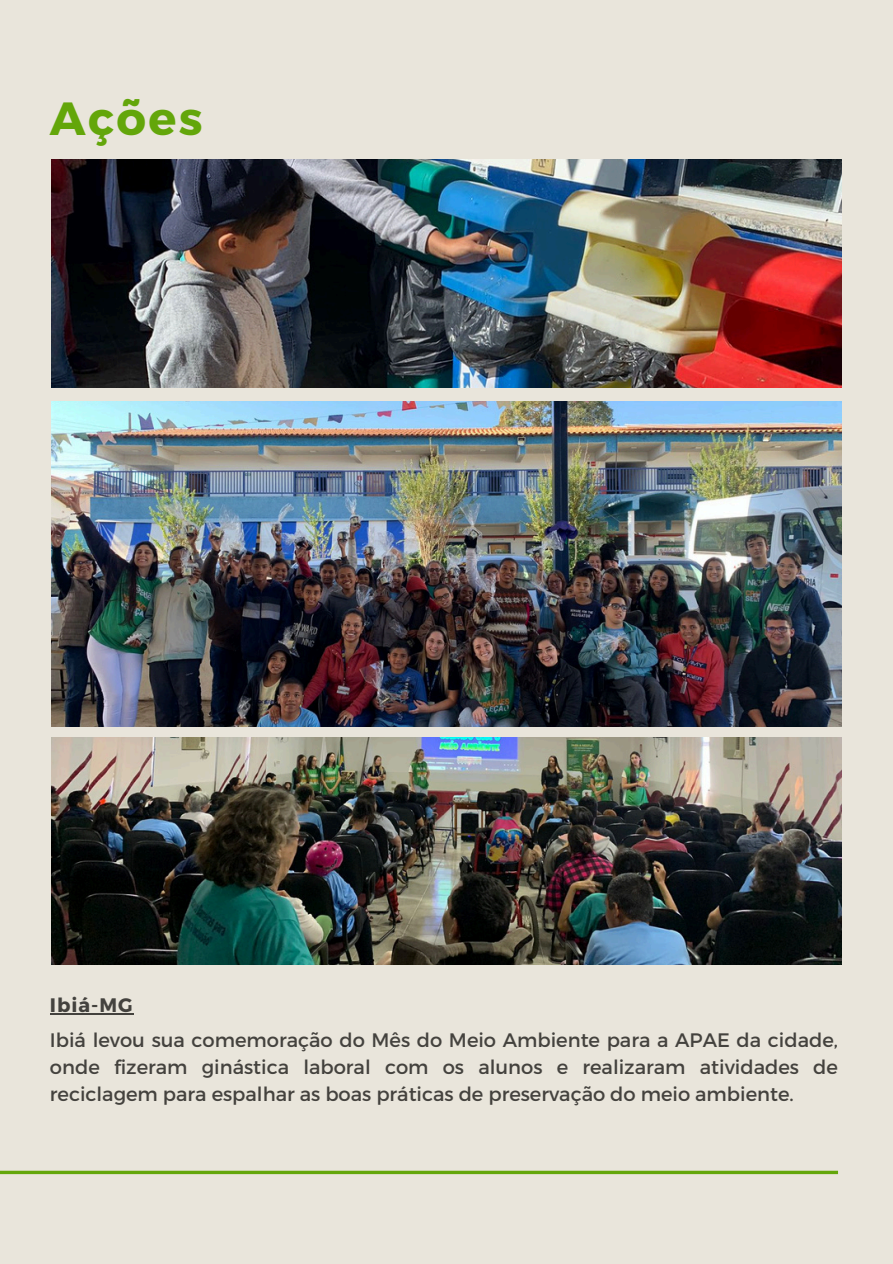
<style>
.page{position:relative;width:893px;height:1264px;background:#fff}
.page>*{position:absolute;margin:0;border:0;box-sizing:border-box;transform-origin:0 0}
.t1{font:700 46.5px "Montserrat";letter-spacing:.05em;color:#63a60a}
.t2{font:19.5px/27px "Montserrat";color:#44423e;text-align:justify}
.t3{font:700 19.5px "Montserrat";letter-spacing:.05em;color:#44423e}
</style>
<div class="page">
<div style="left:0;top:0;width:892px;height:1263px;background:#e9e5db"></div>
<img style="left:51px;top:160px;width:790px;height:227px">
<svg style="left:0;top:1170px;width:838px;height:4px;background:#7bb130"></svg>
<hr style="left:50px;top:1013px;width:84px;height:1px;background:#44423e">
<img style="left:51px;top:402px;width:790px;height:324px">
<img style="left:51px;top:737px;width:790px;height:227px">
<h1 class="t1" style="left:50px;top:88px;width:154px">Ações</h1>
<h2 class="t3" style="left:50px;top:992px;width:84px">Ibiá-MG</h2>
<p class="t2" style="left:50px;top:1025px;width:789px">Ibiá levou sua comemoração do Mês do Meio Ambiente para a APAE da cidade, onde fizeram ginástica laboral com os alunos e realizaram atividades de reciclagem para espalhar as boas práticas de preservação do meio ambiente.</p>
</div>
